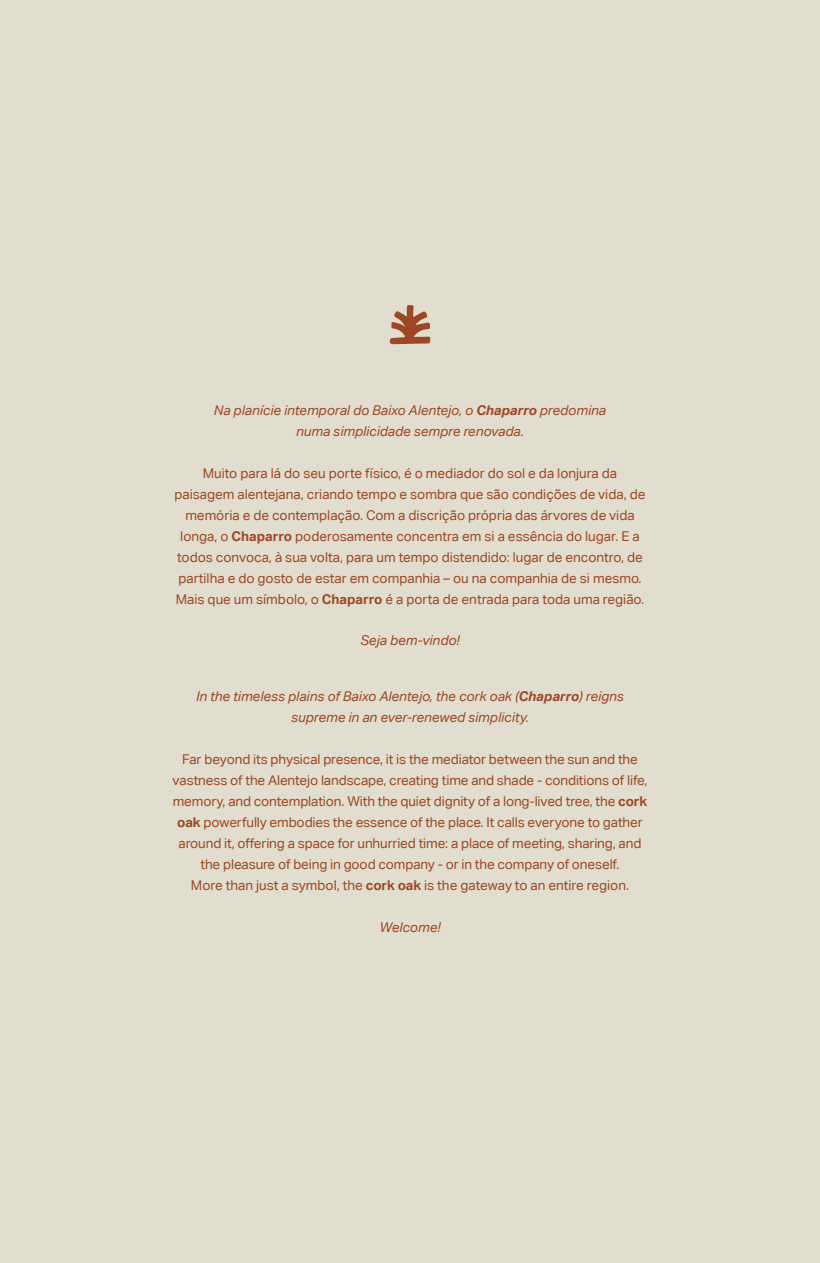
<style>
.page{position:relative;width:820px;height:1263px;background:#fff}
.page>*{position:absolute;margin:0;border:0;box-sizing:border-box;transform-origin:0 0}
.t1{font:13.5px/21px "Aktiv Grotesk";letter-spacing:-.01em;color:#9d4822;text-align:center}
.t2{font:13.5px/21px "Aktiv Grotesk";color:#9e4722;text-align:center}
.t3{font:italic 13.5px/21px "Aktiv Grotesk";color:#9d4822;text-align:center}
.t4{font:italic 13.5px/21px "Aktiv Grotesk";color:#9e4722;text-align:center}
.s1{font-weight:700}
</style>
<div class="page">
<div style="left:0;top:0;width:819px;height:1263px;background:#e2decf"></div>
<svg style="left:389px;top:305px;width:41px;height:39px"></svg>
<p class="t4" style="left:214px;top:399px;width:393px">Na planície intemporal do Baixo Alentejo, o <span class="s1">Chaparro</span> predomina numa simplicidade sempre renovada.</p>
<p class="t2" style="left:174px;top:462px;width:472px">Muito para lá do seu porte físico, é o mediador do sol e da lonjura da paisagem alentejana, criando tempo e sombra que são condições de vida, de memória e de contemplação. Com a discrição própria das árvores de vida longa, o <span class="s1">Chaparro</span> poderosamente concentra em si a essência do lugar. E a todos convoca, à sua volta, para um tempo distendido: lugar de encontro, de partilha e do gosto de estar em companhia – ou na companhia de si mesmo.<br>Mais que um símbolo, o <span class="s1">Chaparro</span> é a porta de entrada para toda uma região.</p>
<p class="t4" style="left:360px;top:630px;width:101px">Seja bem-vindo!</p>
<p class="t3" style="left:196px;top:686px;width:429px">In the timeless plains of Baixo Alentejo, the cork oak (<span class="s1">Chaparro</span>) reigns supreme in an ever-renewed simplicity.</p>
<p class="t1" style="left:172px;top:749px;width:476px">Far beyond its physical presence, it is the mediator between the sun and the vastness of the Alentejo landscape, creating time and shade - conditions of life, memory, and contemplation. With the quiet dignity of a long-lived tree, the <span class="s1">cork oak</span> powerfully embodies the essence of the place. It calls everyone to gather around it, offering a space for unhurried time: a place of meeting, sharing, and the pleasure of being in good company - or in the company of oneself.<br>More than just a symbol, the <span class="s1">cork oak</span> is the gateway to an entire region.</p>
<p class="t3" style="left:379px;top:917px;width:62px">Welcome!</p>
</div>
